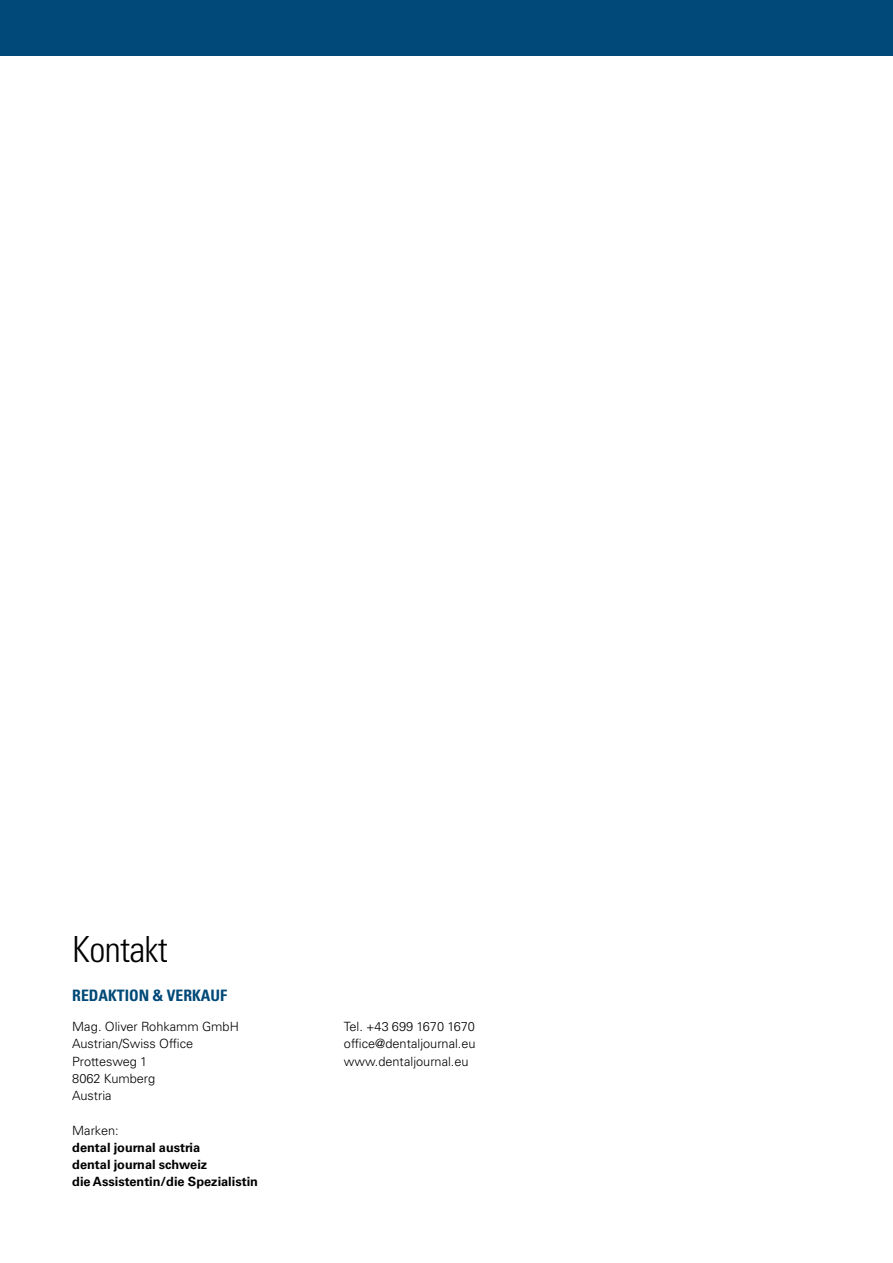
<style>
.page{position:relative;width:893px;height:1263px;background:#fff}
.page>*{position:absolute;margin:0;border:0;box-sizing:border-box;transform-origin:0 0}
.t1{font:300 condensed 36px "Univers LT Std";letter-spacing:-.02em;color:#000}
.t2{font:700 condensed 15.75px "Univers LT Std";color:#004978}
.t3{font:300 12.75px/17.2px "Univers LT Std";color:#000}
.t4{font:700 12.75px/17.2px "Univers LT Std";color:#000}
</style>
<div class="page">
<div style="left:0;top:0;width:893px;height:55px;background:#004978"></div>
<h1 class="t1" style="left:72px;top:928px;width:97px">Kontakt</h1>
<p class="t2" style="left:72px;top:986px;width:156px">REDAKTION &amp; VERKAUF</p>
<p class="t3" style="left:72px;top:1018px;width:168px">Mag. Oliver Rohkamm GmbH<br>Austrian/Swiss Office<br>Prottesweg 1<br>8062 Kumberg<br>Austria</p>
<p class="t3" style="left:72px;top:1121px;width:48px">Marken:</p>
<p class="t4" style="left:72px;top:1139px;width:187px">dental journal austria<br>dental journal schweiz<br>die Assistentin/die Spezialistin</p>
<p class="t3" style="left:344px;top:1018px;width:133px;text-align:justify">Tel. +43 699 1670 1670 office@dentaljournal.eu www.dentaljournal.eu</p>
</div>
